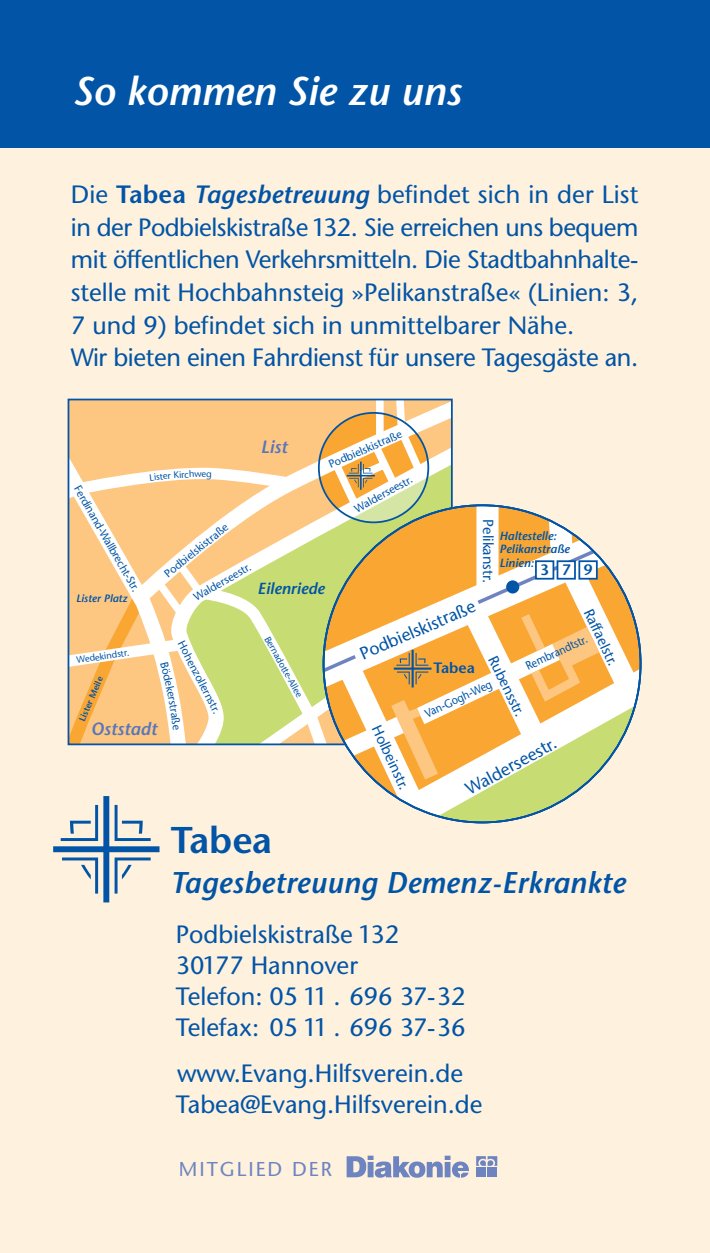
<style>
.page{position:relative;width:710px;height:1253px;background:#fff}
.page>*{position:absolute;margin:0;border:0;box-sizing:border-box;transform-origin:0 0}
.t1{font:italic 600 40px "Stone Sans";color:#fff}
.t2{font:600 37.25px "Stone Sans";letter-spacing:-.01em;color:#0154a6}
.t3{font:italic 600 30px "Stone Sans";letter-spacing:.01em;color:#0154a6}
.t4{font:25px/32.5px "Stone Sans";color:#0154a6}
.t5{font:20px "Stone Sans";letter-spacing:.1em;color:#6e84c1}
.t6{font:italic 600 17.75px "Stone Sans";color:#5876ba}
.t7{font:17.5px "Stone Sans";color:#0154a6}
.t8{font:italic 600 16px "Stone Sans";color:#0154a6}
.t9{font:600 15px "Stone Sans";color:#0154a6}
.t10{font:14.5px "Stone Sans";color:#0154a6}
.t11{font:italic 600 12px/13.8px "Stone Sans";color:#0154a6}
.t12{font:12px "Stone Sans";color:#0154a6;scale:.9 1}
.t13{font:11px "Stone Sans";color:#0154a6}
.t14{font:italic 600 10.75px "Stone Sans";color:#0154a6}
.t15{font:9.25px "Stone Sans";color:#0154a6}
.t16{font:600 9px "Stone Sans";color:#0154a6}
.s1{font-weight:600}
.s2{font-weight:600;font-style:italic}
</style>
<div class="page">
<div style="left:0;top:0;width:710px;height:1252px;background:#fef1dd"></div>
<svg style="left:53px;top:796px;width:106px;height:106px"></svg>
<div style="left:0;top:0;width:710px;height:148px;background:#0154a6"></div>
<svg style="left:476px;top:1156px;width:21px;height:9px"></svg>
<div style="left:476px;top:1167px;width:10px;height:9px;background:#6e84c1"></div>
<div style="left:487px;top:1167px;width:10px;height:9px;background:#6e84c1"></div>
<svg style="left:346px;top:1155px;width:123px;height:22px"></svg>
<div style="left:125px;top:401px;width:194px;height:34px;background:#fdc782"></div>
<svg style="left:71px;top:435px;width:248px;height:307px;background:#e7d992"></svg>
<svg style="left:319px;top:399px;width:321px;height:423px"></svg>
<div style="left:535px;top:560px;width:19px;height:19px;background:#fff;border:2px solid #0154a6"></div>
<div style="left:556px;top:560px;width:20px;height:19px;background:#fff;border:2px solid #0154a6"></div>
<div style="left:578px;top:560px;width:19px;height:19px;background:#fff;border:2px solid #0154a6"></div>
<svg style="left:68px;top:463px;width:229px;height:48px;background:#fcd9ad"></svg>
<svg style="left:68px;top:556px;width:144px;height:188px;background:#efcf9f"></svg>
<h1 class="t1" style="left:73px;top:76px;width:390px">So kommen Sie zu uns</h1>
<p class="t4" style="left:71px;top:181px;width:569px">Die <span class="s1">Tabea</span> <span class="s2">Tagesbetreuung</span> befindet sich in der List in der Podbielskistraße 132. Sie erreichen uns bequem mit öffentlichen Verkehrsmitteln. Die Stadtbahnhalte&shy;stelle mit Hochbahnsteig »Pelikanstraße« (Linien: 3, 7 und 9) befindet sich in unmittelbarer Nähe.<br>Wir bieten einen Fahrdienst für unsere Tagesgäste an.</p>
<p class="t6" style="left:261px;top:440px;width:28px">List</p>
<p class="t13" style="left:327px;top:460px;width:80px;rotate:-23deg">Podbielskistraße</p>
<p class="t13" style="left:353px;top:505px;width:66px;rotate:-29deg">Walderseestr.</p>
<p class="t15" style="left:202px;top:470px;width:6px">e</p>
<p class="t13" style="left:81px;top:484px;width:121px;rotate:60deg">Ferdinand-Wallbrecht-Str.</p>
<p class="t10" style="left:494px;top:519px;width:65px;rotate:90deg">Pelikanstr.</p>
<p class="t13" style="left:163px;top:571px;width:80px;rotate:-39deg">Podbielskistraße</p>
<p class="t11" style="left:499px;top:530px;width:72px">Haltestelle:<br>Pelikanstraße<br>Linien:</p>
<p class="t9" style="left:540px;top:564px;width:54px">379</p>
<p class="t13" style="left:192px;top:593px;width:66px;rotate:-29deg">Walderseestr.</p>
<p class="t8" style="left:257px;top:582px;width:69px">Eilenriede</p>
<p class="t14" style="left:76px;top:594px;width:53px">Lister Platz</p>
<p class="t7" style="left:358px;top:648px;width:125px;rotate:-24deg">Podbielskistraße</p>
<p class="t9" style="left:433px;top:661px;width:43px">Tabea</p>
<p class="t10" style="left:593px;top:607px;width:63px;rotate:65deg">Raffaelstr.</p>
<p class="t13" style="left:185px;top:639px;width:82px;rotate:63deg">Hohenzollernstr.</p>
<p class="t15" style="left:270px;top:635px;width:70px;rotate:61deg">Bernadotte-Allee</p>
<p class="t12" style="left:524px;top:662px;width:75px;rotate:-25deg">Rembrandtstr.</p>
<p class="t15" style="left:76px;top:656px;width:55px;rotate:-8deg">Wedekindstr.</p>
<p class="t16" style="left:78px;top:719px;width:50px;rotate:-67deg">Lister Meile</p>
<p class="t10" style="left:497px;top:654px;width:67px;rotate:64deg">Rubensstr.</p>
<p class="t12" style="left:424px;top:709px;width:82px;rotate:-25deg">Van-Gogh-Weg</p>
<p class="t6" style="left:91px;top:722px;width:68px">Oststadt</p>
<p class="t10" style="left:381px;top:723px;width:71px;rotate:65deg">Holbeinstr.</p>
<p class="t7" style="left:463px;top:784px;width:102px;rotate:-29deg">Walderseestr.</p>
<h2 class="t2" style="left:171px;top:825px;width:103px">Tabea</h2>
<p class="t3" style="left:170px;top:871px;width:456px">Tagesbetreuung Demenz-Erkrankte</p>
<p class="t4" style="left:176px;top:920px;width:291px;line-height:31.2px">Podbielskistraße 132<br>30177 Hannover<br>Telefon: 05 11 . 696 37-32<br>Telefax: 05 11 . 696 37-36</p>
<p class="t4" style="left:176px;top:1059px;width:308px;line-height:31.2px">www.Evang.Hilfsverein.de<br>Tabea@Evang.Hilfsverein.de</p>
<p class="t5" style="left:179px;top:1160px;width:154px">MITGLIED DER</p>
</div>
